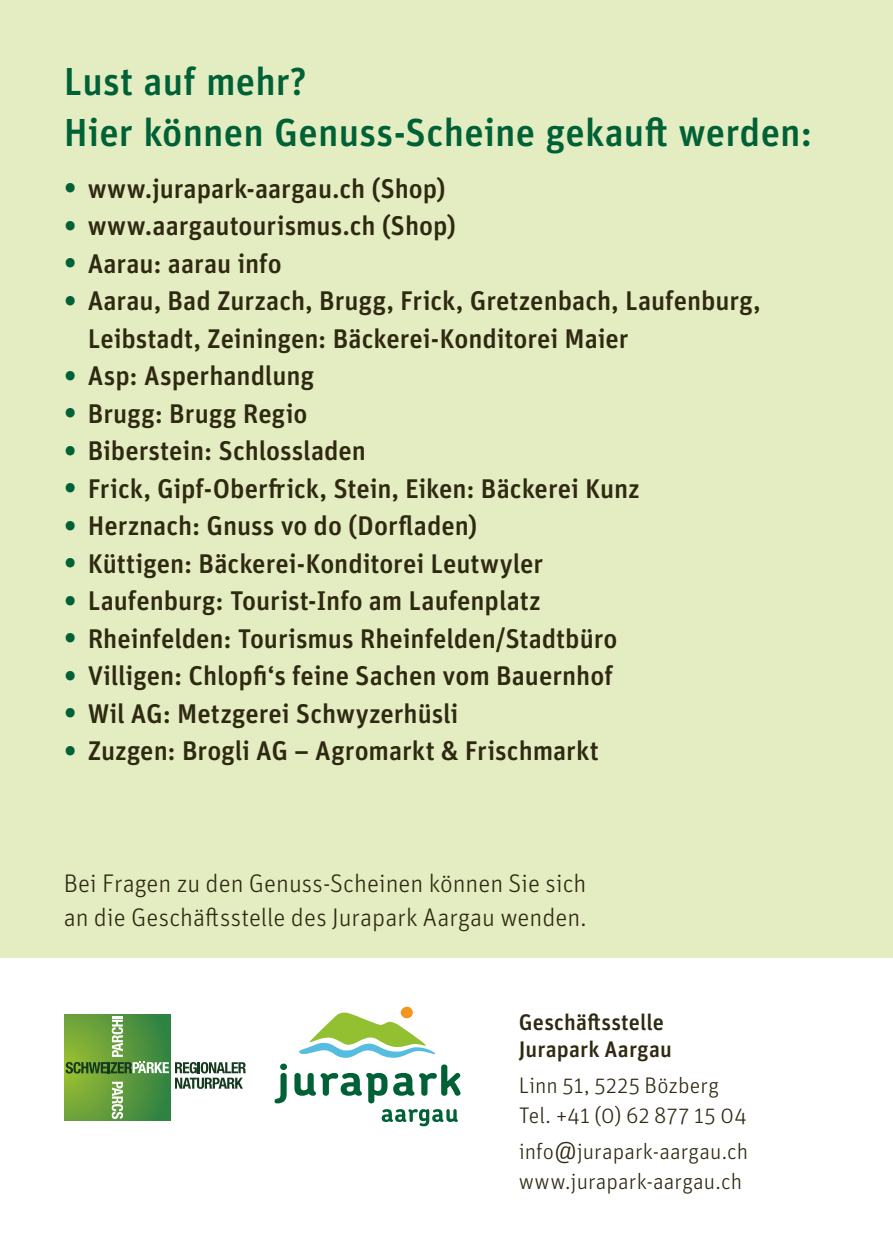
<style>
.page{position:relative;width:893px;height:1259px;background:#fff}
.page>*{position:absolute;margin:0;border:0;box-sizing:border-box;transform-origin:0 0}
.t1{font:500 39px/51px "Unit OT";letter-spacing:.005em;color:#006137}
.t2{font:500 27px/37.5px "Unit OT";color:#2f2912}
.t3{font:300 25.5px/34.5px "Unit OT";color:#2f2912}
.t4{font:300 22.5px/30px "Unit OT";letter-spacing:.005em;color:#2f2912}
.t5{font:500 22.5px/27px "Unit OT";letter-spacing:.005em;color:#2f2912}
.s1{font-size:33.6px;color:#006137}
.s2{font-size:27.6px}
</style>
<div class="page">
<div style="left:0;top:0;width:893px;height:957px;background:#e3edc1"></div>
<svg style="left:299px;top:1012px;width:136px;height:46px"></svg>
<svg style="left:400px;top:1006px;width:13px;height:12px"></svg>
<svg style="left:275px;top:1063px;width:12px;height:40px"></svg>
<svg style="left:294px;top:1073px;width:93px;height:30px"></svg>
<svg style="left:393px;top:1064px;width:67px;height:31px"></svg>
<svg style="left:382px;top:1109px;width:76px;height:17px"></svg>
<div style="left:62px;top:1012px;width:111px;height:110px;background:linear-gradient(to right,#76a53a,#2b8043)"></div>
<svg style="left:64px;top:1014px;width:107px;height:106px;background:#5d9a3c"></svg>
<svg style="left:66px;top:1016px;width:103px;height:57px;background:#679c4a"></svg>
<svg style="left:112px;top:1081px;width:11px;height:38px"></svg>
<svg style="left:175px;top:1062px;width:71px;height:27px"></svg>
<h1 class="t1" style="left:64px;top:55px;width:750px">Lust auf mehr?<br>Hier können Genuss-Scheine gekauft werden:</h1>
<p class="t2" style="left:64px;top:169px;width:383px"><span class="s1">•</span> www.jurapark-aargau.ch (Shop)</p>
<p class="t2" style="left:64px;top:207px;width:394px"><span class="s1">•</span> www.aargautourismus.ch (Shop)</p>
<p class="t2" style="left:64px;top:244px;width:219px"><span class="s1">•</span> Aarau: aarau info</p>
<p class="t2" style="left:88px;top:282px;width:675px;text-indent:-24px"><span class="s1">•</span> Aarau, Bad Zurzach, Brugg, Frick, Gretzenbach, Laufenburg,<br>Leibstadt, Zeiningen: Bäckerei-Konditorei Maier</p>
<p class="t2" style="left:64px;top:357px;width:252px"><span class="s1">•</span> Asp: Asperhandlung</p>
<p class="t2" style="left:64px;top:394px;width:245px"><span class="s1">•</span> Brugg: Brugg Regio</p>
<p class="t2" style="left:64px;top:432px;width:304px"><span class="s1">•</span> Biberstein: Schlossladen</p>
<p class="t2" style="left:64px;top:469px;width:577px"><span class="s1">•</span> Frick, Gipf-Oberfrick, Stein, Eiken: Bäckerei Kunz</p>
<p class="t2" style="left:64px;top:507px;width:415px"><span class="s1">•</span> Herznach: Gnuss vo do (Dorfladen)</p>
<p class="t2" style="left:64px;top:544px;width:481px"><span class="s1">•</span> Küttigen: Bäckerei-Konditorei Leutwyler</p>
<p class="t2" style="left:64px;top:582px;width:479px"><span class="s1">•</span> Laufenburg: Tourist-Info am Laufenplatz</p>
<p class="t2" style="left:64px;top:619px;width:555px"><span class="s1">•</span> Rheinfelden: Tourismus Rheinfelden/Stadtbüro</p>
<p class="t2" style="left:64px;top:657px;width:550px"><span class="s1">•</span> Villigen: Chlopfi‘s feine Sachen vom Bauernhof</p>
<p class="t2" style="left:64px;top:694px;width:396px"><span class="s1">•</span> Wil AG: Metzgerei Schwyzerhüsli</p>
<p class="t2" style="left:64px;top:732px;width:537px"><span class="s1">•</span> Zuzgen: Brogli AG – Agromarkt &amp; Frischmarkt</p>
<p class="t3" style="left:64px;top:865px;width:524px">Bei Fragen zu den Genuss-Scheinen können Sie sich an die Geschäftsstelle des Jurapark Aargau wenden.</p>
<p class="t5" style="left:519px;top:1008px;width:155px">Geschäftsstelle<br>Jurapark Aargau</p>
<p class="t4" style="left:519px;top:1070px;width:229px">Linn 51, 5225 Bözberg<br>Tel. +41 (0) 62 877 15 04</p>
<p class="t4" style="left:519px;top:1136px;width:231px">info<span class="s2">@</span>jurapark-aargau.ch www.jurapark-aargau.ch</p>
</div>
